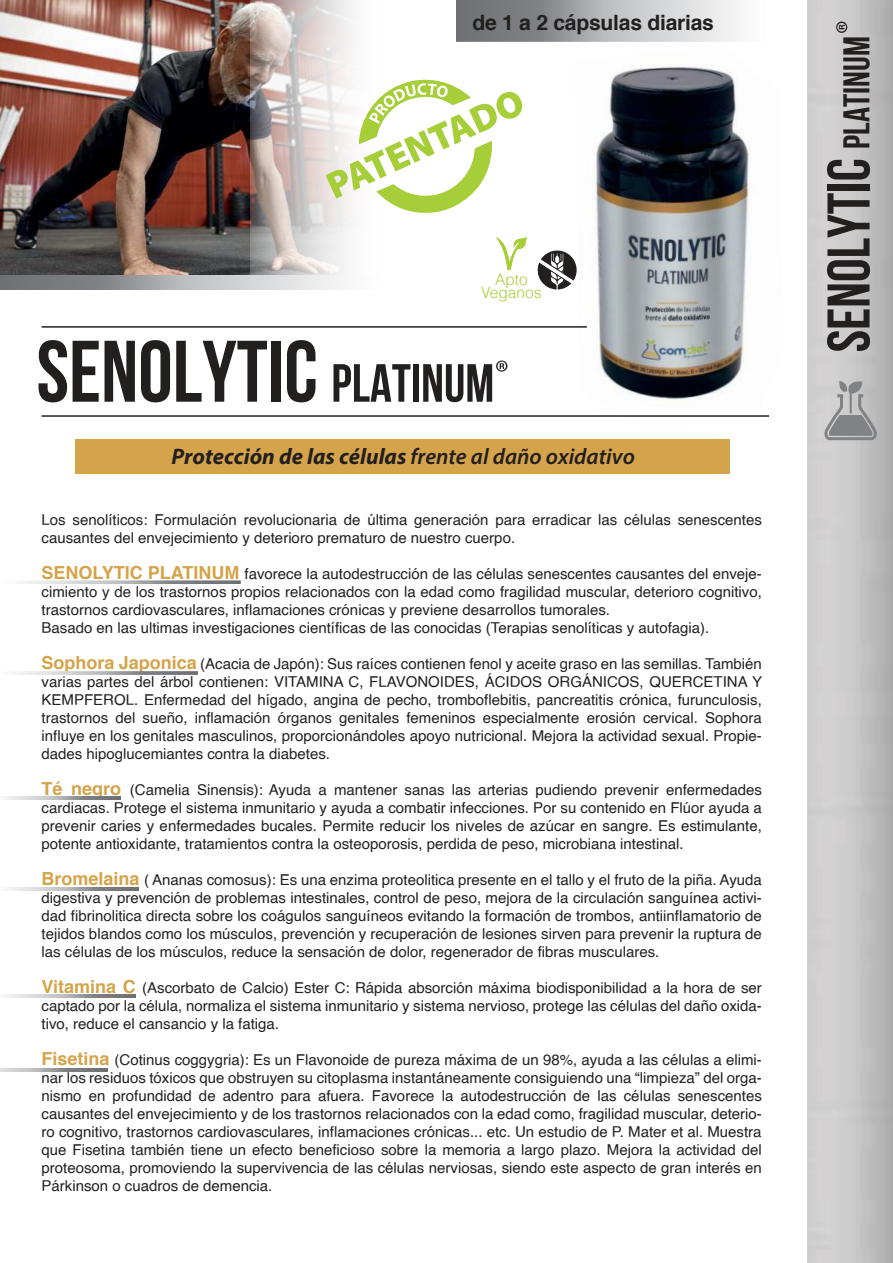
<style>
.page{position:relative;width:893px;height:1263px;background:#fff}
.page>*{position:absolute;margin:0;border:0;box-sizing:border-box;transform-origin:0 0}
.t1{font:700 87px "Bebas Neue";color:#221f1f}
.t2{font:700 60px "Bebas Neue";color:#221f1f}
.t3{font:italic 700 22.5px "Myriad Pro";color:#221f1f}
.t4{font:700 21.15px "Helvetica";letter-spacing:-.01em;color:#221f1f}
.t5{font:300 15.75px/13.2px "Helvetica";color:#a6ce38;text-align:center}
.t6{font:15px/18px "Helvetica";color:#221f1f;text-align:justify}
.s1{font-size:53.55px}
.s2{font-weight:600}
.s3{font-weight:700;font-size:18px;color:#d5a34a}
.s4{font-size:37.05px}
</style>
<div class="page">
<img style="left:594px;top:66px;width:176px;height:351px">
<div style="left:75px;top:439px;width:655px;height:35px;background:#d5a34a"></div>
<svg style="left:824px;top:381px;width:53px;height:59px;background:#a8a8a9"></svg>
<svg style="left:836px;top:22px;width:11px;height:11px"></svg>
<svg style="left:537px;top:250px;width:40px;height:39px"></svg>
<svg style="left:496px;top:237px;width:31px;height:33px"></svg>
<img style="left:0;top:0;width:250px;height:275px">
<img style="left:250px;top:0;width:102px;height:275px">
<hr style="left:42px;top:326px;width:545px;height:2px;background:#221f1f">
<hr style="left:42px;top:415px;width:727px;height:2px;background:#221f1f">
<svg style="left:326px;top:73px;width:197px;height:142px"></svg>
<svg style="left:496px;top:360px;width:11px;height:12px"></svg>
<h3 class="t4" style="left:472px;top:14px;width:243px">de 1 a 2 cápsulas diarias</h3>
<p class="t5" style="left:481px;top:275px;width:62px">Apto<br>Veganos</p>
<h1 class="t1" style="left:37px;top:321px;width:459px">SENOLYTIC <span class="s1">PLATINUM</span></h1>
<h3 class="t3" style="left:172px;top:448px;width:465px">Protección de las células <span class="s2">frente al daño oxidativo</span></h3>
<p class="t6" style="left:42px;top:512px;width:722px">Los senolíticos: Formulación revolucionaria de última generación para erradicar las células senescentes causantes del envejecimiento y deterioro prematuro de nuestro cuerpo.</p>
<p class="t6" style="left:42px;top:566px;width:722px;text-align:left"><span class="s3">SENOLYTIC PLATINUM</span> favorece la autodestrucción de las células senescentes causantes del enveje&shy;cimiento y de los trastornos propios relacionados con la edad como fragilidad muscular, deterioro cognitivo, trastornos cardiovasculares, inflamaciones crónicas y previene desarrollos tumorales.<br>Basado en las ultimas investigaciones científicas de las conocidas (Terapias senolíticas y autofagia).</p>
<p class="t6" style="left:42px;top:656px;width:722px"><span class="s3">Sophora Japonica</span> (Acacia de Japón): Sus raíces contienen fenol y aceite graso en las semillas. También varias partes del árbol contienen: VITAMINA C, FLAVONOIDES, ÁCIDOS ORGÁNICOS, QUERCETINA Y KEMPFEROL. Enfermedad del hígado, angina de pecho, tromboflebitis, pancreatitis crónica, furunculosis, trastornos del sueño, inflamación órganos genitales femeninos especialmente erosión cervical. Sophora influye en los genitales masculinos, proporcionándoles apoyo nutricional. Mejora la actividad sexual. Propie&shy;dades hipoglucemiantes contra la diabetes.</p>
<p class="t6" style="left:42px;top:782px;width:722px"><span class="s3">Té negro</span> (Camelia Sinensis): Ayuda a mantener sanas las arterias pudiendo prevenir enfermedades cardiacas. Protege el sistema inmunitario y ayuda a combatir infecciones. Por su contenido en Flúor ayuda a prevenir caries y enfermedades bucales. Permite reducir los niveles de azúcar en sangre. Es estimulante, potente antioxidante, tratamientos contra la osteoporosis, perdida de peso, microbiana intestinal.</p>
<p class="t6" style="left:42px;top:872px;width:722px"><span class="s3">Bromelaina</span> ( Ananas comosus): Es una enzima proteolitica presente en el tallo y el fruto de la piña. Ayuda digestiva y prevención de problemas intestinales, control de peso, mejora de la circulación sanguínea activi&shy;dad fibrinolitica directa sobre los coágulos sanguíneos evitando la formación de trombos, antiinflamatorio de tejidos blandos como los músculos, prevención y recuperación de lesiones sirven para prevenir la ruptura de las células de los músculos, reduce la sensación de dolor, regenerador de fibras musculares.</p>
<p class="t6" style="left:42px;top:980px;width:722px"><span class="s3">Vitamina C</span> (Ascorbato de Calcio) Ester C: Rápida absorción máxima biodisponibilidad a la hora de ser captado por la célula, normaliza el sistema inmunitario y sistema nervioso, protege las células del daño oxida&shy;tivo, reduce el cansancio y la fatiga.</p>
<p class="t6" style="left:42px;top:1052px;width:722px"><span class="s3">Fisetina</span> (Cotinus coggygria): Es un Flavonoide de pureza máxima de un 98%, ayuda a las células a elimi&shy;nar los residuos tóxicos que obstruyen su citoplasma instantáneamente consiguiendo una “limpieza” del orga&shy;nismo en profundidad de adentro para afuera. Favorece la autodestrucción de las células senescentes causantes del envejecimiento y de los trastornos relacionados con la edad como, fragilidad muscular, deterio&shy;ro cognitivo, trastornos cardiovasculares, inflamaciones crónicas... etc. Un estudio de P. Mater et al. Muestra que Fisetina también tiene un efecto beneficioso sobre la memoria a largo plazo. Mejora la actividad del proteosoma, promoviendo la supervivencia de las células nerviosas, siendo este aspecto de gran interés en Párkinson o cuadros de demencia.</p>
<h2 class="t2" style="left:814px;top:352px;width:317px;rotate:-90deg">SENOLYTIC <span class="s4">PLATINUM</span></h2>
</div>
